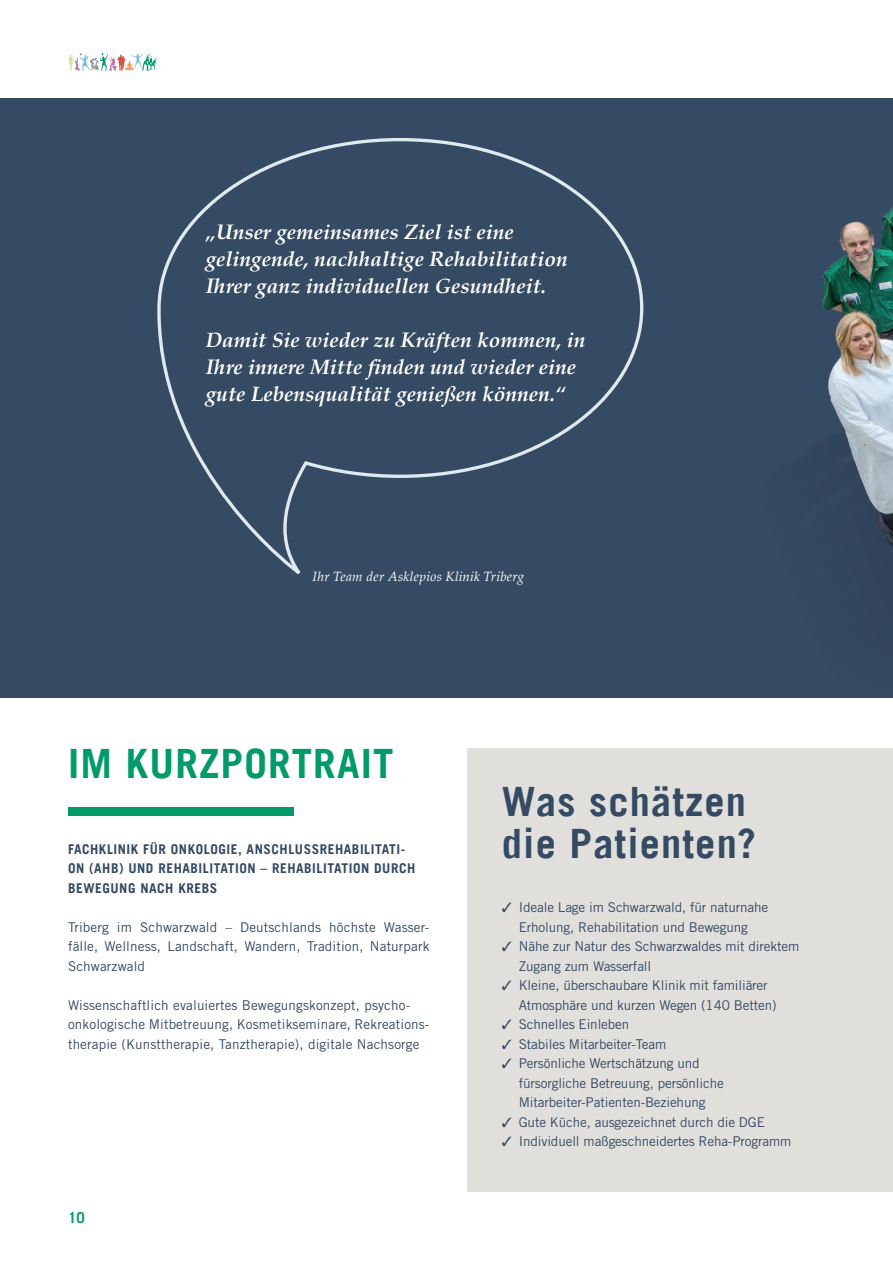
<style>
.page{position:relative;width:893px;height:1263px;background:#fff}
.page>*{position:absolute;margin:0;border:0;box-sizing:border-box;transform-origin:0 0}
.t1{font:700 40.5px/42.5px "Trade Gothic LT Std";letter-spacing:.03em;color:#354a63}
.t2{font:700 40.5px "Trade Gothic LT Std";letter-spacing:.03em;color:#009b69}
.t3{font:italic 700 21px/27px "Palatino";color:#fff}
.t4{font:700 15px "Trade Gothic LT Std";color:#009b69}
.t5{font:13.5px/19.5px "Trade Gothic LT Pro";letter-spacing:-.01em;color:#354a63}
.t6{font:13.5px/19.5px "Trade Gothic LT Pro";letter-spacing:.01em;color:#354a63}
.t7{font:700 13.5px/19.5px "Trade Gothic LT Std";letter-spacing:.04em;color:#354a63}
.t8{font:italic 13.5px "Palatino";letter-spacing:.015em;color:#fff}
</style>
<div class="page">
<div style="left:0;top:98px;width:893px;height:599px;background:#354a63"></div>
<img style="left:822px;top:207px;width:71px;height:342px">
<svg style="left:157px;top:138px;width:487px;height:436px"></svg>
<div style="left:468px;top:748px;width:425px;height:444px;background:#e1dfdb"></div>
<div style="left:68px;top:807px;width:225px;height:9px;background:#009b69"></div>
<svg style="left:68px;top:53px;width:89px;height:18px"></svg>
<p class="t3" style="left:206px;top:218px;width:309px">„Unser gemeinsames Ziel ist eine</p>
<p class="t3" style="left:206px;top:245px;width:363px">gelingende, nachhaltige Rehabilitation<br>Ihrer ganz individuellen Gesundheit.</p>
<p class="t3" style="left:206px;top:326px;width:381px">Damit Sie wieder zu Kräften kommen, in<br>Ihre innere Mitte finden und wieder eine gute Lebensqualität genießen können.“</p>
<p class="t8" style="left:313px;top:565px;width:213px">Ihr Team der Asklepios Klinik Triberg</p>
<p class="t2" style="left:68px;top:738px;width:327px">IM KURZPORTRAIT</p>
<p class="t7" style="left:68px;top:839px;width:349px">FACHKLINIK FÜR ONKOLOGIE, ANSCHLUSSREHABILITATI-<br>ON (AHB) UND REHABILITATION – REHABILITATION DURCH<br>BEWEGUNG NACH KREBS</p>
<p class="t5" style="left:68px;top:917px;width:363px;text-align:justify">Triberg im Schwarzwald – Deutschlands höchste Wasser&shy;fälle, Wellness, Landschaft, Wandern, Tradition, Naturpark Schwarzwald</p>
<p class="t6" style="left:68px;top:995px;width:344px">Wissenschaftlich evaluiertes Bewegungskonzept, psycho-</p>
<p class="t6" style="left:68px;top:1014px;width:363px">onkologische Mitbetreuung, Kosmetikseminare, Rekreations&shy;therapie (Kunsttherapie, Tanztherapie), digitale Nachsorge</p>
<p class="t4" style="left:68px;top:1208px;width:18px">10</p>
<p class="t1" style="left:502px;top:780px;width:256px">Was schätzen die Patienten?</p>
<p class="t5" style="left:502px;top:897px;width:268px;text-align:center">✓ Ideale Lage im Schwarzwald, für naturnahe<br>Erholung, Rehabilitation und Bewegung</p>
<p class="t5" style="left:519px;top:936px;width:282px;text-indent:-17px">✓ Nähe zur Natur des Schwarzwaldes mit direktem<br>Zugang zum Wasserfall</p>
<p class="t5" style="left:519px;top:975px;width:259px;text-indent:-17px">✓ Kleine, überschaubare Klinik mit familiärer<br>Atmosphäre und kurzen Wegen (140 Betten)</p>
<p class="t5" style="left:502px;top:1014px;width:129px">✓ Schnelles Einleben</p>
<p class="t5" style="left:502px;top:1034px;width:166px">✓ Stabiles Mitarbeiter-Team</p>
<p class="t5" style="left:519px;top:1053px;width:207px;text-indent:-17px">✓ Persönliche Wertschätzung und fürsorgliche Betreuung, persönliche<br>Mitarbeiter-Patienten-Beziehung</p>
<p class="t5" style="left:502px;top:1112px;width:265px">✓ Gute Küche, ausgezeichnet durch die DGE</p>
<p class="t5" style="left:502px;top:1131px;width:291px">✓ Individuell maßgeschneidertes Reha-Programm</p>
</div>
